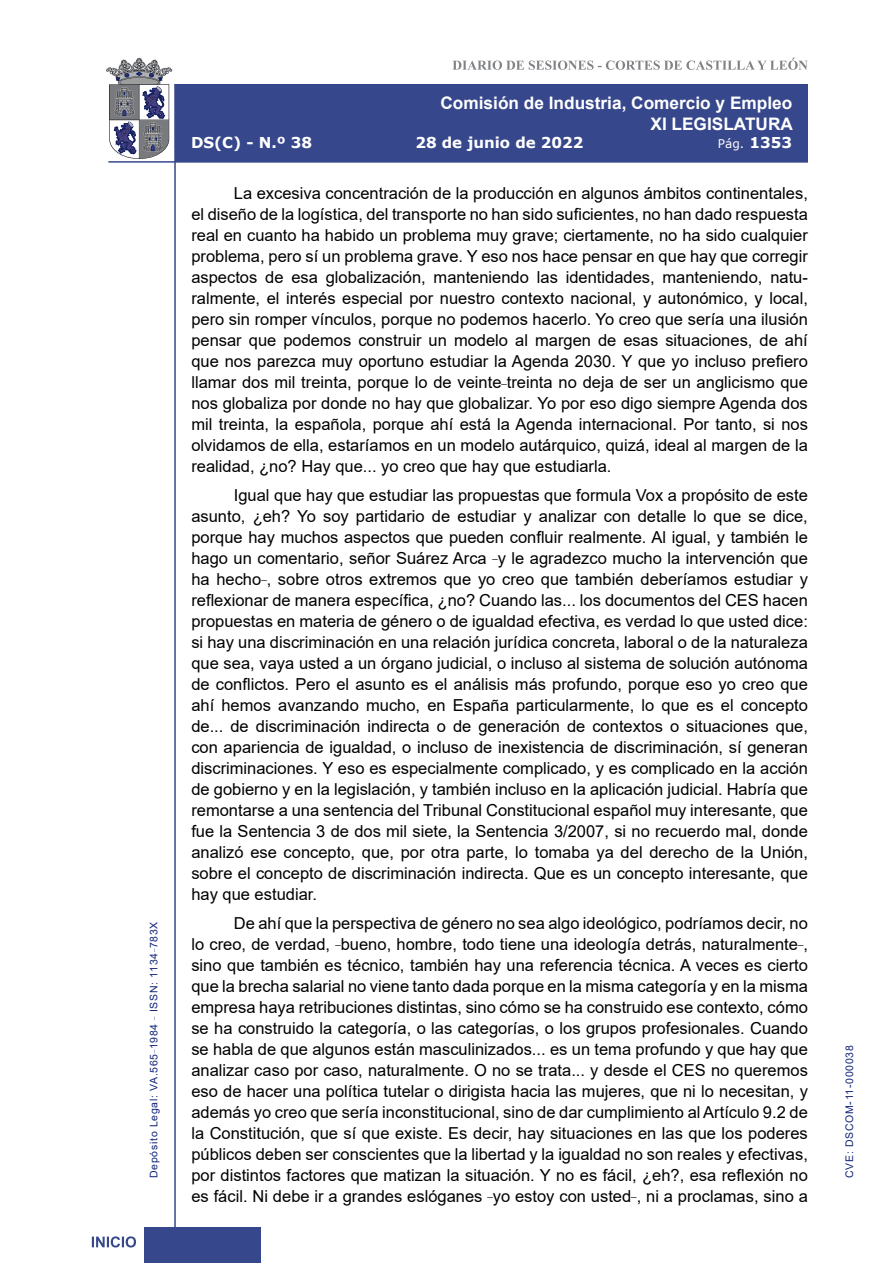
<style>
.page{position:relative;width:893px;height:1263px;background:#fff}
.page>*{position:absolute;margin:0;border:0;box-sizing:border-box;transform-origin:0 0}
.t1{font:700 17.25px/20.7px "Arial";color:#fff;text-align:right}
.t2{font:16.5px/21px "Arial";color:#000;text-align:justify}
.t3{font:700 15px "Verdana";color:#fff}
.t4{font:12px "Verdana";color:#fff}
.t5{font:10.5px "Arial";letter-spacing:.065em;color:#122678}
.s1{font-weight:700;font-size:15px}
</style>
<div class="page">
<svg style="left:452px;top:58px;width:356px;height:12px"></svg>
<hr style="left:174px;top:84px;width:2px;height:1179px;background:#36478c">
<div style="left:144px;top:1227px;width:117px;height:36px;background:#36478c"></div>
<div style="left:175px;top:84px;width:633px;height:78px;background:#36478c"></div>
<hr style="left:108px;top:161px;width:700px;height:2px;background:#36478c">
<svg style="left:92px;top:1236px;width:44px;height:11px"></svg>
<svg style="left:106px;top:58px;width:66px;height:101px"></svg>
<p class="t5" style="left:146px;top:1178px;width:258px;rotate:-90deg">Depósito Legal: VA.565<sup>_</sup>1984 <sup>_</sup> ISSN: 1134<sup>_</sup>783X</p>
<p class="t1" style="left:440px;top:93px;width:354px">Comisión de Industria, Comercio y Empleo<br>XI LEGISLATURA</p>
<p class="t3" style="left:191px;top:132px;width:123px">DS(C) - N.º 38</p>
<p class="t3" style="left:415px;top:132px;width:170px">28 de junio de 2022</p>
<p class="t4" style="left:718px;top:135px;width:76px">Pág. <span class="s1">1353</span></p>
<p class="t2" style="left:191px;top:183px;width:618px;text-indent:43px">La excesiva concentración de la producción en algunos ámbitos continentales, el diseño de la logística, del transporte no han sido suficientes, no han dado respuesta real en cuanto ha habido un problema muy grave; ciertamente, no ha sido cualquier problema, pero sí un problema grave. Y eso nos hace pensar en que hay que corregir aspectos de esa globalización, manteniendo las identidades, manteniendo, natu&shy;ralmente, el interés especial por nuestro contexto nacional, y autonómico, y local, pero sin romper vínculos, porque no podemos hacerlo. Yo creo que sería una ilusión pensar que podemos construir un modelo al margen de esas situaciones, de ahí que nos parezca muy oportuno estudiar la Agenda 2030. Y que yo incluso prefiero llamar dos mil treinta, porque lo de veinte<sup>_</sup>treinta no deja de ser un anglicismo que nos globaliza por donde no hay que globalizar. Yo por eso digo siempre Agenda dos mil treinta, la española, porque ahí está la Agenda internacional. Por tanto, si nos olvidamos de ella, estaríamos en un modelo autárquico, quizá, ideal al margen de la realidad, ¿no? Hay que... yo creo que hay que estudiarla.</p>
<p class="t2" style="left:191px;top:484px;width:618px;text-indent:43px">Igual que hay que estudiar las propuestas que formula Vox a propósito de este asunto, ¿eh? Yo soy partidario de estudiar y analizar con detalle lo que se dice, porque hay muchos aspectos que pueden confluir realmente. Al igual, y también le hago un comentario, señor Suárez Arca <sup>_</sup>y le agradezco mucho la intervención que ha hecho<sup>_</sup>, sobre otros extremos que yo creo que también deberíamos estudiar y reflexionar de manera específica, ¿no? Cuando las... los documentos del CES hacen propuestas en materia de género o de igualdad efectiva, es verdad lo que usted dice: si hay una discriminación en una relación jurídica concreta, laboral o de la naturaleza que sea, vaya usted a un órgano judicial, o incluso al sistema de solución autónoma de conflictos. Pero el asunto es el análisis más profundo, porque eso yo creo que ahí hemos avanzando mucho, en España particularmente, lo que es el concepto de... de discriminación indirecta o de generación de contextos o situaciones que, con apariencia de igualdad, o incluso de inexistencia de discriminación, sí generan discriminaciones. Y eso es especialmente complicado, y es complicado en la acción de gobierno y en la legislación, y también incluso en la aplicación judicial. Habría que remontarse a una sentencia del Tribunal Constitucional español muy interesante, que fue la Sentencia 3 de dos mil siete, la Sentencia 3/2007, si no recuerdo mal, donde analizó ese concepto, que, por otra parte, lo tomaba ya del derecho de la Unión, sobre el concepto de discriminación indirecta. Que es un concepto interesante, que hay que estudiar.</p>
<p class="t2" style="left:191px;top:912px;width:618px;text-indent:43px">De ahí que la perspectiva de género no sea algo ideológico, podríamos decir, no lo creo, de verdad, <sup>_</sup>bueno, hombre, todo tiene una ideología detrás, naturalmente<sup>_</sup>, sino que también es técnico, también hay una referencia técnica. A veces es cierto que la brecha salarial no viene tanto dada porque en la misma categoría y en la misma empresa haya retribuciones distintas, sino cómo se ha construido ese contexto, cómo se ha construido la categoría, o las categorías, o los grupos profesionales. Cuando se habla de que algunos están masculinizados... es un tema profundo y que hay que analizar caso por caso, naturalmente. O no se trata... y desde el CES no queremos eso de hacer una política tutelar o dirigista hacia las mujeres, que ni lo necesitan, y además yo creo que sería inconstitucional, sino de dar cumplimiento al Artículo 9.2 de la Constitución, que sí que existe. Es decir, hay situaciones en las que los poderes públicos deben ser conscientes que la libertad y la igualdad no son reales y efectivas, por distintos factores que matizan la situación. Y no es fácil, ¿eh?, esa reflexión no es fácil. Ni debe ir a grandes eslóganes <sup>_</sup>yo estoy con usted<sup>_</sup>, ni a proclamas, sino a</p>
<p class="t5" style="left:842px;top:1178px;width:134px;rotate:-90deg">CVE: DSCOM-11-000038</p>
</div>
